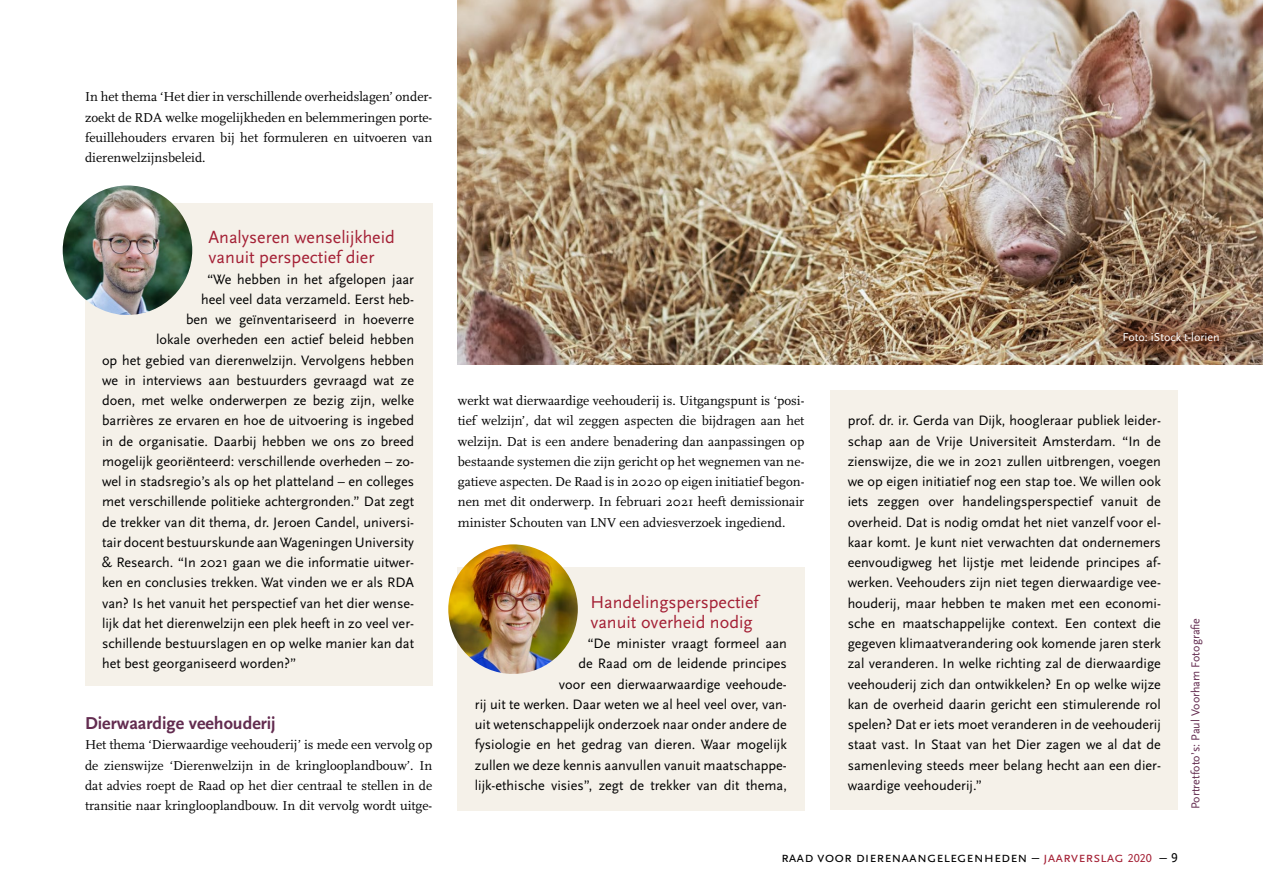
<style>
.page{position:relative;width:1263px;height:893px;background:#fff}
.page>*{position:absolute;margin:0;border:0;box-sizing:border-box;transform-origin:0 0}
.P_Kopjes_qoute{font:18px/20.2px "Scala Sans Pro";color:#a42035}
.H3_Alineakop_paars{font:700 18px "Scala Sans Pro";color:#632c50}
.t1{font:15px "Scala Sans Caps";color:#000}
.P_Platte_tekst_-_voo{font:14.25px/20.2px "Scala Sans Pro";color:#000;text-align:right}
.P_Platte_tekst{font:13.5px/20.2px "Scala";color:#000;text-align:justify}
.P__Onderschrift_2_ko{font:12px "Scala Sans";color:#632c50}
.P__Onderschrift_2_ko-2{font:12px "Scala Sans";color:#fff}
.s1{color:#a42035}
.s2{font-size:12px;color:#a42035}
.s3{font-size:13.5px}
</style>
<div class="page">
<img style="left:458px;top:0;width:805px;height:365px">
<div style="left:85px;top:203px;width:347px;height:483px;background:#f5f1e9"></div>
<img style="left:63px;top:185px;width:129px;height:130px;border-radius:65px">
<div style="left:458px;top:567px;width:347px;height:243px;background:#f5f1e9"></div>
<div style="left:831px;top:390px;width:347px;height:420px;background:#f5f1e9"></div>
<img style="left:448px;top:544px;width:130px;height:130px;border-radius:65px">
<svg style="left:1108px;top:311px;width:51px;height:50px;background:#7e5b44"></svg>
<svg style="left:1142px;top:311px;width:51px;height:50px;background:#7a533c"></svg>
<svg style="left:1182px;top:311px;width:51px;height:50px;background:#815c46"></svg>
<p class="P_Platte_tekst" style="left:85px;top:87px;width:349px">In het thema ‘Het dier in verschillende overheidslagen’ onder&shy;zoekt de RDA welke mogelijkheden en belemmeringen porte&shy;feuillehouders ervaren bij het formuleren en uitvoeren van dierenwelzijnsbeleid.</p>
<p class="P_Kopjes_qoute" style="left:209px;top:226px;width:188px">Analyseren wenselijkheid vanuit perspectief dier</p>
<p class="P_Platte_tekst_-_voo" style="left:207px;top:269px;width:208px">“We hebben in het afgelopen jaar</p>
<p class="P_Platte_tekst_-_voo" style="left:201px;top:289px;width:215px">heel veel data verzameld. Eerst heb-</p>
<p class="P_Platte_tekst_-_voo" style="left:186px;top:309px;width:229px">ben we geïnventariseerd in hoeverre</p>
<p class="P_Platte_tekst_-_voo" style="left:156px;top:330px;width:260px">lokale overheden een actief beleid hebben</p>
<p class="P_Platte_tekst_-_voo" style="left:102px;top:350px;width:314px">op het gebied van dierenwelzijn. Vervolgens hebben</p>
<p class="P_Platte_tekst_-_voo" style="left:102px;top:370px;width:313px">we in interviews aan bestuurders gevraagd wat ze</p>
<p class="P_Platte_tekst_-_voo" style="left:102px;top:390px;width:313px">doen, met welke onderwerpen ze bezig zijn, welke</p>
<p class="P_Platte_tekst_-_voo" style="left:102px;top:411px;width:314px">barrières ze ervaren en hoe de uitvoering is ingebed</p>
<p class="P_Platte_tekst_-_voo" style="left:102px;top:431px;width:313px">in de organisatie. Daarbij hebben we ons zo breed</p>
<p class="P_Platte_tekst_-_voo" style="left:102px;top:451px;width:314px">mogelijk georiënteerd: verschillende overheden – zo-</p>
<p class="P_Platte_tekst_-_voo" style="left:102px;top:471px;width:314px">wel in stadsregio’s als op het platteland – en colleges</p>
<p class="P_Platte_tekst_-_voo" style="left:102px;top:492px;width:314px">met verschillende politieke achtergronden.” Dat zegt</p>
<p class="P_Platte_tekst_-_voo" style="left:102px;top:512px;width:314px">de trekker van dit thema, dr. Jeroen Candel, universi-</p>
<p class="P_Platte_tekst_-_voo" style="left:102px;top:532px;width:313px">tair docent bestuurskunde aan Wageningen University</p>
<p class="P_Platte_tekst_-_voo" style="left:102px;top:552px;width:314px">&amp; Research. “In 2021 gaan we die informatie uitwer-</p>
<p class="P_Platte_tekst_-_voo" style="left:102px;top:573px;width:314px">ken en conclusies trekken. Wat vinden we er als RDA</p>
<p class="P_Platte_tekst_-_voo" style="left:102px;top:593px;width:314px">van? Is het vanuit het perspectief van het dier wense-</p>
<p class="P_Platte_tekst_-_voo" style="left:102px;top:613px;width:314px">lijk dat het dierenwelzijn een plek heeft in zo veel ver-</p>
<p class="P_Platte_tekst_-_voo" style="left:102px;top:633px;width:314px">schillende bestuurslagen en op welke manier kan dat</p>
<p class="P_Platte_tekst_-_voo" style="left:102px;top:654px;width:196px">het best georganiseerd worden?”</p>
<h3 class="H3_Alineakop_paars" style="left:85px;top:711px;width:192px">Dierwaardige veehouderij</h3>
<p class="P_Platte_tekst" style="left:85px;top:735px;width:349px">Het thema ‘Dierwaardige veehouderij’ is mede een vervolg op de zienswijze ‘Dierenwelzijn in de kringlooplandbouw’. In dat advies roept de Raad op het dier centraal te stellen in de transitie naar kringlooplandbouw. In dit vervolg wordt uitge-</p>
<p class="P_Platte_tekst" style="left:458px;top:391px;width:348px">werkt wat dierwaardige veehouderij is. Uitgangspunt is ‘posi&shy;tief welzijn’, dat wil zeggen aspecten die bijdragen aan het welzijn. Dat is een andere benadering dan aanpassingen op bestaande systemen die zijn gericht op het wegnemen van ne&shy;gatieve aspecten. De Raad is in 2020 op eigen initiatief begon&shy;nen met dit onderwerp. In februari 2021 heeft demissionair minister Schouten van LNV een adviesverzoek ingediend.</p>
<p class="P_Kopjes_qoute" style="left:590px;top:591px;width:170px">Handelingsperspectief vanuit overheid nodig</p>
<p class="P_Platte_tekst_-_voo" style="left:475px;top:633px;width:314px">“De minister vraagt formeel aan<br>de Raad om de leidende principes<br>voor een dierwaarwaardige veehoude-<br>rij uit te werken. Daar weten we al heel veel over, van&shy;uit wetenschappelijk onderzoek naar onder andere de fysiologie en het gedrag van dieren. Waar mogelijk zullen we deze kennis aanvullen vanuit maatschappe&shy;lijk-ethische visies”, zegt de trekker van dit thema,</p>
<p class="P__Onderschrift_2_ko-2" style="left:1123px;top:331px;width:99px">Foto: iStock t-lorien</p>
<p class="P_Platte_tekst_-_voo" style="left:848px;top:411px;width:315px;text-align:justify">prof. dr. ir. Gerda van Dijk, hoogleraar publiek leider&shy;schap aan de Vrije Universiteit Amsterdam. “In de zienswijze, die we in 2021 zullen uitbrengen, voegen we op eigen initiatief nog een stap toe. We willen ook iets zeggen over handelingsperspectief vanuit de overheid. Dat is nodig omdat het niet vanzelf voor el&shy;kaar komt. Je kunt niet verwachten dat ondernemers eenvoudigweg het lijstje met leidende principes af&shy;werken. Veehouders zijn niet tegen dierwaardige vee&shy;houderij, maar hebben te maken met een economi&shy;sche en maatschappelijke context. Een context die gegeven klimaatverandering ook komende jaren sterk zal veranderen. In welke richting zal de dierwaardige veehouderij zich dan ontwikkelen? En op welke wijze kan de overheid daarin gericht een stimulerende rol spelen? Dat er iets moet veranderen in de veehouderij staat vast. In Staat van het Dier zagen we al dat de samenleving steeds meer belang hecht aan een dier&shy;waardige veehouderij.”</p>
<p class="P__Onderschrift_2_ko" style="left:1189px;top:809px;width:193px;rotate:-90deg">Portretfoto’s: Paul Voorham Fotografie</p>
<p class="t1" style="left:781px;top:849px;width:398px">raad voor dierenaangelegenheden – <span class="s1">jaarverslag</span> <span class="s2">2020</span> – <span class="s3">9</span></p>
</div>
